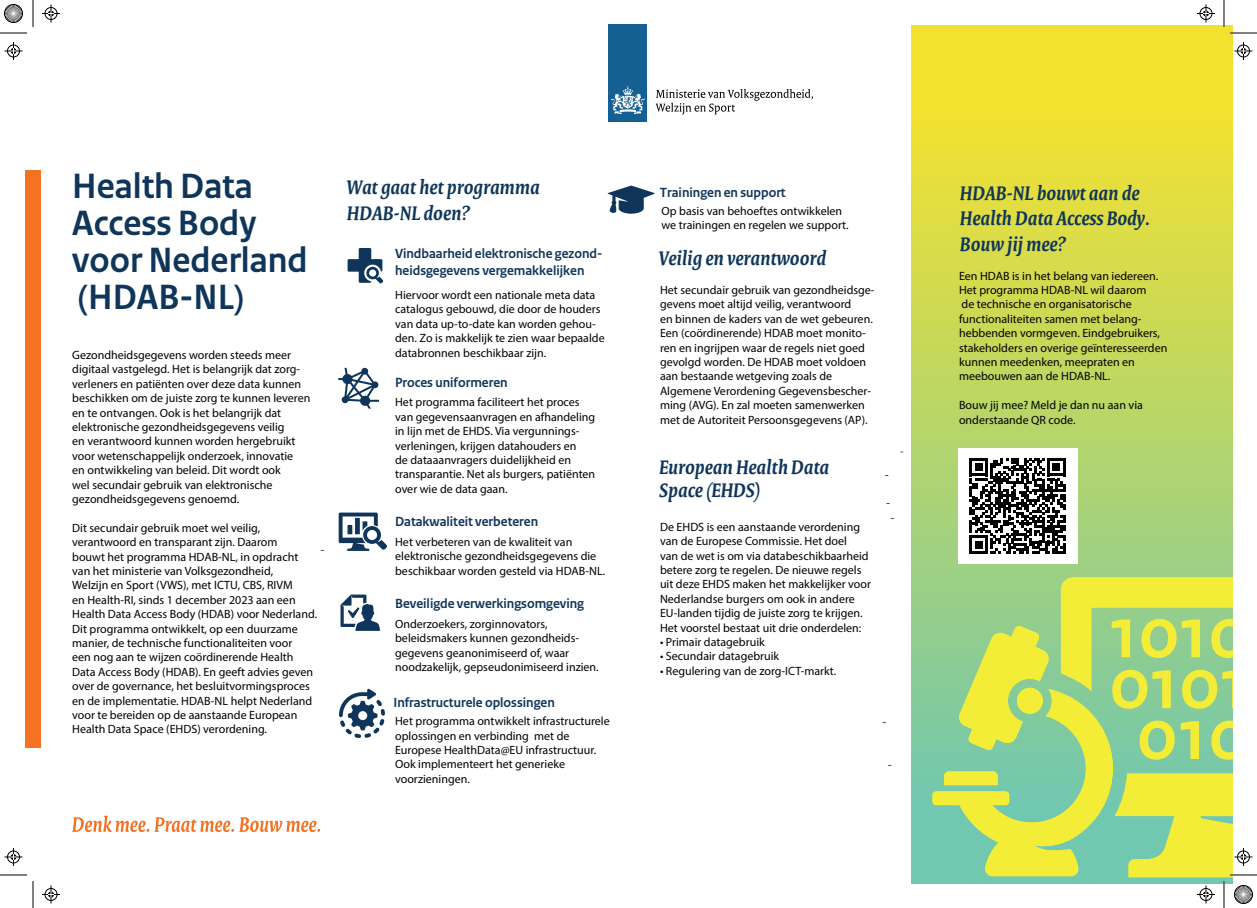
<style>
.page{position:relative;width:1257px;height:908px;background:#fff}
.page>*{position:absolute;margin:0;border:0;box-sizing:border-box;transform-origin:0 0}
.t1{font:700 37px/37px "Rijksoverheid Sans Heading";color:#0f355a}
.t2{font:italic 700 21px/25.2px "Rijksoverheid Serif";color:#0f355a}
.t3{font:italic 700 21px "Rijksoverheid Serif";color:#0d3659}
.t4{font:700 14px/16.8px "Rijksoverheid Sans Heading";color:#0f355a}
.t5{font:12px/14.4px "Myriad Pro";color:#000001}
.t6{font:12px/14.4px "Rijksoverheid Sans Text";color:#0d3659;text-align:center}
.t7{font:10.5px "Rijksoverheid Sans Text";color:#0d3659}
</style>
<div class="page">
<div style="left:911px;top:26px;width:321px;height:857px;background:linear-gradient(to bottom,#ffe323,#66c5ba)"></div>
<div style="left:958px;top:448px;width:120px;height:115px;background:#fff"></div>
<div style="left:608px;top:24px;width:39px;height:98px;background:#156092"></div>
<svg style="left:611px;top:86px;width:33px;height:28px"></svg>
<svg style="left:655px;top:89px;width:158px;height:25px"></svg>
<div style="left:26px;top:170px;width:15px;height:578px;background:#f47222"></div>
<svg style="left:338px;top:368px;width:41px;height:41px"></svg>
<svg style="left:1061px;top:577px;width:171px;height:42px;background:#dee54a"></svg>
<svg style="left:347px;top:248px;width:36px;height:36px"></svg>
<svg style="left:340px;top:594px;width:40px;height:37px"></svg>
<svg style="left:339px;top:689px;width:46px;height:49px"></svg>
<svg style="left:339px;top:513px;width:48px;height:38px"></svg>
<svg style="left:969px;top:458px;width:96px;height:96px"></svg>
<svg style="left:72px;top:816px;width:248px;height:16px"></svg>
<svg style="left:607px;top:186px;width:48px;height:28px"></svg>
<hr style="left:1230px;top:32px;width:27px;height:2px;background:#fff">
<svg style="left:0;top:33px;width:27px;height:1px"></svg>
<svg style="left:1230px;top:33px;width:27px;height:1px"></svg>
<svg style="left:0;top:875px;width:27px;height:1px"></svg>
<svg style="left:33px;top:0;width:1px;height:27px"></svg>
<svg style="left:33px;top:881px;width:1px;height:27px"></svg>
<svg style="left:1223px;top:0;width:1px;height:27px"></svg>
<svg style="left:42px;top:5px;width:18px;height:18px"></svg>
<svg style="left:1197px;top:5px;width:18px;height:18px"></svg>
<svg style="left:42px;top:885px;width:18px;height:18px"></svg>
<svg style="left:4px;top:42px;width:18px;height:18px"></svg>
<svg style="left:4px;top:848px;width:18px;height:18px"></svg>
<svg style="left:1234px;top:42px;width:18px;height:18px"></svg>
<svg style="left:4px;top:4px;width:19px;height:19px"></svg>
<svg style="left:932px;top:619px;width:325px;height:289px;background:#bcde88"></svg>
<h1 class="t1" style="left:72px;top:168px;width:237px">Health Data<br>Access Body voor Nederland (HDAB-NL)</h1>
<p class="t5" style="left:72px;top:347px;width:240px">Gezondheidsgegevens worden steeds meer digitaal vastgelegd. Het is belangrijk dat zorg&shy;verleners en patiënten over deze data kunnen beschikken om de juiste zorg te kunnen leveren en te ontvangen. Ook is het belangrijk dat elektronische gezondheidsgegevens veilig<br>en verantwoord kunnen worden hergebruikt voor wetenschappelijk onderzoek, innovatie<br>en ontwikkeling van beleid. Dit wordt ook<br>wel secundair gebruik van elektronische gezondheidsgegevens genoemd.</p>
<p class="t5" style="left:72px;top:520px;width:246px">Dit secundair gebruik moet wel veilig, verantwoord en transparant zijn. Daarom<br>bouwt het programma HDAB-NL, in opdracht van het ministerie van Volksgezondheid,<br>Welzijn en Sport (VWS), met ICTU, CBS, RIVM<br>en Health-RI, sinds 1 december 2023 aan een Health Data Access Body (HDAB) voor Nederland.<br>Dit programma ontwikkelt, op een duurzame manier, de technische functionaliteiten voor<br>een nog aan te wijzen coördinerende Health Data Access Body (HDAB). En geeft advies geven over de governance, het besluitvormingsproces en de implementatie. HDAB-NL helpt Nederland voor te bereiden op de aanstaande European Health Data Space (EHDS) verordening.</p>
<p class="t6" style="left:320px;top:543px;width:6px">-</p>
<h2 class="t2" style="left:347px;top:175px;width:194px">Wat gaat het programma</h2>
<h2 class="t3" style="left:347px;top:200px;width:125px">HDAB-NL doen?</h2>
<p class="t4" style="left:395px;top:246px;width:209px">Vindbaarheid elektronische gezond&shy;heidsgegevens vergemakkelijken</p>
<p class="t4" style="left:660px;top:184px;width:127px">Trainingen en support</p>
<p class="t5" style="left:661px;top:204px;width:189px">Op basis van behoeftes ontwikkelen we trainingen en regelen we support.</p>
<h2 class="t2" style="left:659px;top:245px;width:169px">Veilig en verantwoord</h2>
<p class="t5" style="left:395px;top:288px;width:211px">Hiervoor wordt een nationale meta data catalogus gebouwd, die door de houders van data up-to-date kan worden gehou&shy;den. Zo is makkelijk te zien waar bepaalde databronnen beschikbaar zijn.</p>
<p class="t5" style="left:660px;top:282px;width:216px">Het secundair gebruik van gezondheidsge&shy;gevens moet altijd veilig, verantwoord<br>en binnen de kaders van de wet gebeuren.<br>Een (coördinerende) HDAB moet monito&shy;ren en ingrijpen waar de regels niet goed gevolgd worden. De HDAB moet voldoen aan bestaande wetgeving zoals de Algemene Verordening Gegevensbescher&shy;ming (AVG). En zal moeten samenwerken met de Autoriteit Persoonsgegevens (AP).</p>
<p class="t4" style="left:395px;top:375px;width:114px">Proces uniformeren</p>
<p class="t5" style="left:395px;top:395px;width:202px">Het programma faciliteert het proces van gegevensaanvragen en afhandeling in lijn met de EHDS. Via vergunnings&shy;verleningen, krijgen datahouders en<br>de dataaanvragers duidelijkheid en transparantie. Net als burgers, patiënten over wie de data gaan.</p>
<h2 class="t2" style="left:659px;top:455px;width:172px;line-height:23.8px">European Health Data<br>Space (EHDS)</h2>
<p class="t4" style="left:395px;top:514px;width:145px">Datakwaliteit verbeteren</p>
<p class="t5" style="left:395px;top:534px;width:211px">Het verbeteren van de kwaliteit van elektronische gezondheidsgegevens die beschikbaar worden gesteld via HDAB-NL.</p>
<p class="t4" style="left:395px;top:595px;width:190px">Beveiligde verwerkingsomgeving</p>
<p class="t5" style="left:395px;top:617px;width:205px">Onderzoekers, zorginnovators, beleidsmakers kunnen gezondheids&shy;gegevens geanonimiseerd of, waar noodzakelijk, gepseudonimiseerd inzien.</p>
<p class="t4" style="left:393px;top:694px;width:163px">Infrastructurele oplossingen</p>
<p class="t5" style="left:395px;top:714px;width:216px">Het programma ontwikkelt infrastructurele oplossingen en verbinding met de Europese HealthData@EU infrastructuur.<br>Ook implementeert het generieke voorzieningen.</p>
<p class="t5" style="left:660px;top:519px;width:213px">De EHDS is een aanstaande verordening van de Europese Commissie. Het doel<br>van de wet is om via databeschikbaarheid betere zorg te regelen. De nieuwe regels uit deze EHDS maken het makkelijker voor Nederlandse burgers om ook in andere EU-landen tijdig de juiste zorg te krijgen.<br>Het voorstel bestaat uit drie onderdelen:</p>
<p class="t5" style="left:660px;top:634px;width:106px">• Primair datagebruik</p>
<p class="t5" style="left:660px;top:649px;width:121px">• Secundair datagebruik</p>
<p class="t5" style="left:660px;top:663px;width:178px">• Regulering van de zorg-ICT-markt.</p>
<p class="t7" style="left:899px;top:445px;width:6px">-</p>
<p class="t6" style="left:884px;top:468px;width:6px">-</p>
<p class="t6" style="left:886px;top:496px;width:10px">- -</p>
<p class="t6" style="left:882px;top:715px;width:6px">-</p>
<p class="t6" style="left:887px;top:758px;width:6px">-</p>
<h2 class="t2" style="left:960px;top:181px;width:192px">HDAB-NL bouwt aan de<br>Health Data Access Body.<br>Bouw jij mee?</h2>
<p class="t5" style="left:959px;top:268px;width:210px">Een HDAB is in het belang van iedereen.<br>Het programma HDAB-NL wil daarom<br>de technische en organisatorische functionaliteiten samen met belang&shy;hebbenden vormgeven. Eindgebruikers, stakeholders en overige geïnteresseerden kunnen meedenken, meepraten en meebouwen aan de HDAB-NL.</p>
<p class="t5" style="left:959px;top:398px;width:185px">Bouw jij mee? Meld je dan nu aan via onderstaande QR code.</p>
</div>
